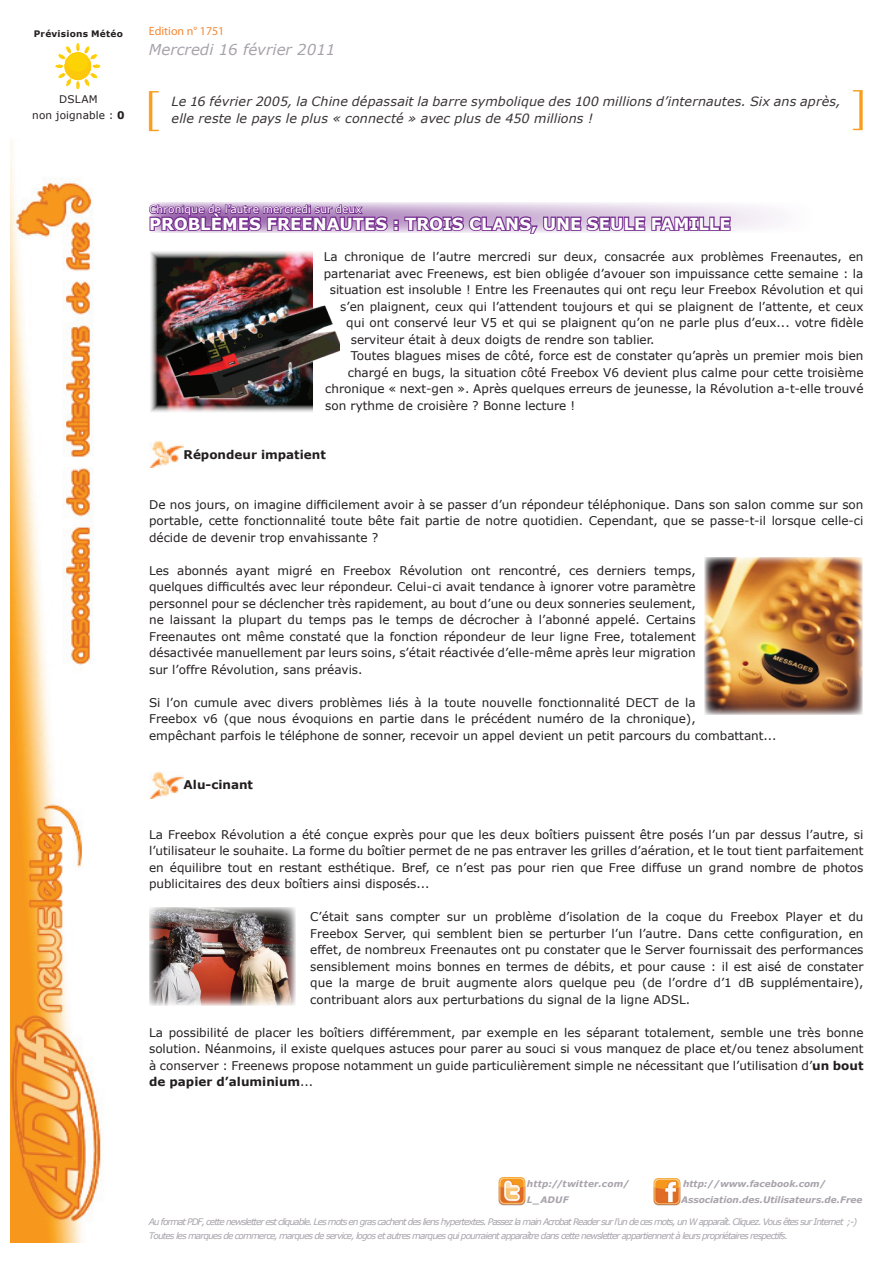
<style>
.page{position:relative;width:893px;height:1263px;background:#fff}
.page>*{position:absolute;margin:0;border:0;box-sizing:border-box;transform-origin:0 0}
.t1{font:45px "Times New Roman";color:#f89e1c}
.t2{font:700 16.5px "Verdana";color:#fff}
.t3{font:italic 15px "Verdana";color:#a8a3ac}
.t4{font:italic 12.75px "Verdana";letter-spacing:.005em;color:#393436}
.t5{font:12px/16.5px "Verdana";color:#231f20;text-align:justify}
.t6{font:700 12px "Verdana";color:#231f20}
.t7{font:12px "Myriad Pro";color:#f58936}
.t8{font:10.5px "Verdana";letter-spacing:.015em;color:#fff}
.t9{font:10.5px/16.5px "Verdana";letter-spacing:.015em;color:#231f20;text-align:center}
.t10{font:italic 9px/13.8px "Verdana";letter-spacing:-.1em;color:#a8a3ac}
.t11{font:italic 700 9px "Verdana";color:#a8a3ac}
.t12{font:italic 700 9px "Verdana";letter-spacing:.025em;color:#a8a3ac}
.t13{font:700 9px "Verdana";letter-spacing:.025em;color:#231f20}
.s1{font-weight:700}
</style>
<div class="page">
<img style="left:11px;top:141px;width:90px;height:1102px">
<img style="left:55px;top:43px;width:46px;height:46px">
<img style="left:653px;top:1178px;width:27px;height:27px">
<img style="left:498px;top:1177px;width:28px;height:28px">
<div style="left:150px;top:202px;width:666px;height:31px;background:#faf7fa"></div>
<svg style="left:149px;top:203px;width:583px;height:31px;background:#b088be"></svg>
<img style="left:149px;top:441px;width:35px;height:27px">
<img style="left:149px;top:772px;width:35px;height:27px">
<img style="left:150px;top:251px;width:189px;height:161px">
<img style="left:705px;top:557px;width:157px;height:157px">
<img style="left:149px;top:907px;width:147px;height:98px">
<p class="t13" style="left:34px;top:27px;width:91px">Prévisions Météo</p>
<p class="t9" style="left:32px;top:91px;width:94px">DSLAM<br>non joignable : <span class="s1">0</span></p>
<p class="t7" style="left:149px;top:24px;width:77px">Edition n° 1751</p>
<p class="t3" style="left:149px;top:39px;width:188px">Mercredi 16 février 2011</p>
<h1 class="t1" style="left:146px;top:76px;width:16px">[</h1>
<p class="t4" style="left:172px;top:93px;width:671px">Le 16 février 2005, la Chine dépassait la barre symbolique des 100 millions d’internautes. Six ans après,</p>
<p class="t4" style="left:172px;top:110px;width:423px">elle reste le pays le plus « connecté » avec plus de 450 millions !</p>
<h1 class="t1" style="left:851px;top:76px;width:16px">]</h1>
<p class="t8" style="left:149px;top:202px;width:214px">Chronique de l’autre mercredi sur deux</p>
<h2 class="t2" style="left:149px;top:212px;width:141px">PROBLèMES Free</h2>
<h2 class="t2" style="left:313px;top:212px;width:419px">nautes : TROIS CLAN S, UN E SEU LE FAMILLE</h2>
<p class="t5" style="left:324px;top:248px;width:541px">La chronique de l’autre mercredi sur deux, consacrée aux problèmes Freenautes, en</p>
<p class="t5" style="left:324px;top:265px;width:541px">partenariat avec Freenews, est bien obligée d’avouer son impuissance cette semaine : la</p>
<p class="t5" style="left:330px;top:281px;width:535px">situation est insoluble ! Entre les Freenautes qui ont reçu leur Freebox Révolution et qui</p>
<p class="t5" style="left:340px;top:298px;width:525px">s’en plaignent, ceux qui l’attendent toujours et qui se plaignent de l’attente, et ceux</p>
<p class="t5" style="left:346px;top:314px;width:519px">qui ont conservé leur V5 et qui se plaignent qu’on ne parle plus d’eux... votre fidèle</p>
<p class="t5" style="left:351px;top:331px;width:305px">serviteur était à deux doigts de rendre son tablier.</p>
<p class="t5" style="left:351px;top:347px;width:514px">Toutes blagues mises de côté, force est de constater qu’après un premier mois bien</p>
<p class="t5" style="left:348px;top:364px;width:517px">chargé en bugs, la situation côté Freebox V6 devient plus calme pour cette troisième</p>
<p class="t5" style="left:325px;top:380px;width:540px">chronique « next-gen ». Après quelques erreurs de jeunesse, la Révolution a-t-elle trouvé</p>
<p class="t5" style="left:325px;top:397px;width:252px">son rythme de croisière ? Bonne lecture !</p>
<p class="t6" style="left:184px;top:446px;width:144px">Répondeur impatient</p>
<p class="t5" style="left:149px;top:496px;width:716px">De nos jours, on imagine difficilement avoir à se passer d’un répondeur téléphonique. Dans son salon comme sur son portable, cette fonctionnalité toute bête fait partie de notre quotidien. Cependant, que se passe-t-il lorsque celle-ci décide de devenir trop envahissante ?</p>
<p class="t5" style="left:149px;top:562px;width:548px">Les abonnés ayant migré en Freebox Révolution ont rencontré, ces derniers temps, quelques difficultés avec leur répondeur. Celui-ci avait tendance à ignorer votre paramètre personnel pour se déclencher très rapidement, au bout d’une ou deux sonneries seulement, ne laissant la plupart du temps pas le temps de décrocher à l’abonné appelé. Certains Freenautes ont même constaté que la fonction répondeur de leur ligne Free, totalement désactivée manuellement par leurs soins, s’était réactivée d’elle-même après leur migration sur l’offre Révolution, sans préavis.</p>
<p class="t5" style="left:149px;top:694px;width:629px;text-align:left">Si l’on cumule avec divers problèmes liés à la toute nouvelle fonctionnalité DECT de la<br>Freebox v6 (que nous évoquions en partie dans le précédent numéro de la chronique),<br>empêchant parfois le téléphone de sonner, recevoir un appel devient un petit parcours du combattant...</p>
<p class="t6" style="left:184px;top:776px;width:71px">Alu-cinant</p>
<p class="t5" style="left:149px;top:826px;width:716px">La Freebox Révolution a été conçue exprès pour que les deux boîtiers puissent être posés l’un par dessus l’autre, si l’utilisateur le souhaite. La forme du boîtier permet de ne pas entraver les grilles d’aération, et le tout tient parfaitement en équilibre tout en restant esthétique. Bref, ce n’est pas pour rien que Free diffuse un grand nombre de photos publicitaires des deux boîtiers ainsi disposés...</p>
<p class="t5" style="left:310px;top:908px;width:555px">C’était sans compter sur un problème d’isolation de la coque du Freebox Player et du Freebox Server, qui semblent bien se perturber l’un l’autre. Dans cette configuration, en effet, de nombreux Freenautes ont pu constater que le Server fournissait des performances sensiblement moins bonnes en termes de débits, et pour cause : il est aisé de constater que la marge de bruit augmente alors quelque peu (de l’ordre d’1 dB supplémentaire), contribuant alors aux perturbations du signal de la ligne ADSL.</p>
<p class="t5" style="left:149px;top:1024px;width:716px">La possibilité de placer les boîtiers différemment, par exemple en les séparant totalement, semble une très bonne solution. Néanmoins, il existe quelques astuces pour parer au souci si vous manquez de place et/ou tenez absolument à conserver : Freenews propose notamment un guide particulièrement simple ne nécessitant que l’utilisation d’<span class="s1">un bout de papier d’aluminium</span>...</p>
<p class="t12" style="left:527px;top:1177px;width:104px">http://twitter.com/</p>
<p class="t11" style="left:683px;top:1177px;width:144px">http://www.facebook.com/</p>
<p class="t11" style="left:527px;top:1193px;width:43px">L_ADUF</p>
<p class="t11" style="left:681px;top:1193px;width:183px">Association.des.Utilisateurs.de.Free</p>
<p class="t10" style="left:149px;top:1215px;width:710px">Au format PDF, cette newsletter est cliquable. Les mots en gras cachent des liens hypertextes. Passez la main Acrobat Reader sur l’un de ces mots, un W apparaît. Cliquez. Vous êtes sur Internet ;-)<br>Toutes les marques de commerce, marques de service, logos et autres marques qui pourraient apparaître dans cette newsletter appartiennent à leurs propriétaires respectifs.</p>
</div>
